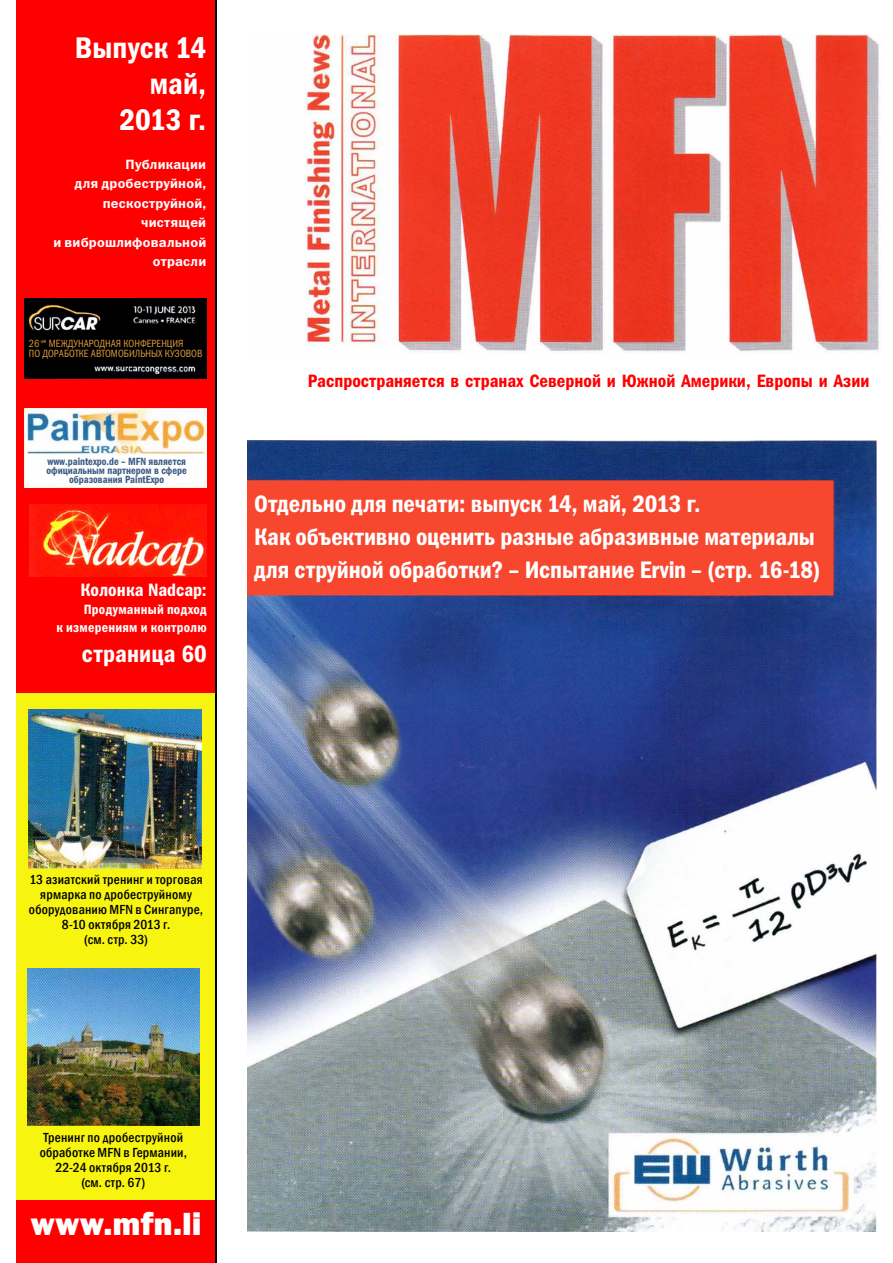
<style>
.page{position:relative;width:893px;height:1263px;background:#fff}
.page>*{position:absolute;margin:0;border:0;box-sizing:border-box;transform-origin:0 0}
.t1{font:800 33px "Franklin Gothic";color:#fff}
.t2{font:30px/36px "Franklin Gothic Demi Cond ITC";color:#fff;text-align:right}
.t3{font:24px/33px "Franklin Gothic Demi Cond ITC";letter-spacing:-.005em;color:#fff}
.t4{font:18px "Franklin Gothic Demi Cond ITC";color:#f00}
.t5{font:18px "Franklin Gothic Demi Cond ITC";letter-spacing:.005em;color:#fff}
.t6{font:500 condensed 13.5px/15px "Franklin Gothic";letter-spacing:.015em;color:#000;text-align:center}
.t7{font:13.5px/19.5px "Franklin Gothic Demi ITC";letter-spacing:.015em;color:#fff;text-align:right}
.t8{font:13.5px/18px "Franklin Gothic Demi Cond ITC";letter-spacing:.02em;color:#fff;text-align:right}
.t9{font:10.5px/18px "Franklin Gothic Demi Cond ITC";color:#3c5a82;text-align:center;scale:.95 1}
.t10{font:10.5px/10.5px "Franklin Gothic Book Cond ITC";color:#dc983b;scale:.95 1}
.t11{font:6.15px "Franklin Gothic Book Cond ITC";color:#dc983b;scale:.95 1}
</style>
<div class="page">
<img style="left:305px;top:35px;width:574px;height:317px">
<img style="left:247px;top:440px;width:629px;height:791px">
<div style="left:16px;top:0;width:199px;height:1263px;background:#f00"></div>
<div style="left:16px;top:693px;width:199px;height:506px;background:#f7f410"></div>
<img style="left:24px;top:299px;width:182px;height:79px">
<img style="left:24px;top:408px;width:182px;height:79px">
<img style="left:30px;top:505px;width:176px;height:72px">
<img style="left:28px;top:709px;width:174px;height:159px">
<img style="left:28px;top:968px;width:172px;height:157px">
<h2 class="t2" style="left:75px;top:30px;width:133px">Выпуск 14 май,<br>2013 .г</h2>
<p class="t7" style="left:53px;top:155px;width:154px">Публикации<br>для дробеструйной, пескоструйной, чистящей<br>и виброшлифовальной отрасли</p>
<p class="t10" style="left:49px;top:338px;width:143px">МЕЖДУНАРОДНАЯ КОНФЕРЕНЦИЯ</p>
<p class="t10" style="left:29px;top:338px;width:184px">26<sup>-<br></sup>ПО ДОРАБОТКЕ АВТОМОБИЛЬНЫХ КУЗОВОВ</p>
<p class="t11" style="left:41px;top:337px;width:7px">ая</p>
<p class="t9" style="left:47px;top:453px;width:148px">www.paintexpo.de – MFN является образования PaintExpo</p>
<p class="t9" style="left:47px;top:462px;width:149px">официальным партнером в сфере</p>
<h3 class="t5" style="left:80px;top:579px;width:128px">Колонка Nadcap:</h3>
<p class="t8" style="left:57px;top:600px;width:152px">Продуманный подход<br>к измерениям и контролю</p>
<h3 class="t3" style="left:82px;top:637px;width:126px">страница 60</h3>
<h3 class="t4" style="left:308px;top:370px;width:563px">Распространяется в странах Северной и Южной Америки, Европы и Азии</h3>
<h3 class="t3" style="left:254px;top:487px;width:568px">Отдельно для печати: выпуск 14, май, 2013 .г<br>Как объективно оценить разные абразивные материалы для струйной обработки? – Испытание Ervin – (стр. 16-18(</h3>
<p class="t6" style="left:29px;top:872px;width:176px">13 азиатский тренинг и торговая ярмарка по дробеструйному оборудованию MFN в Сингапуре,<br>8-10 октября 2013 .г<br>(см. стр. 33(</p>
<p class="t6" style="left:40px;top:1130px;width:149px">Тренинг по дробеструйной обработке MFN в Германии,<br>22-24 октября 2013 .г<br>(см. стр. 67(</p>
<h1 class="t1" style="left:31px;top:1202px;width:172px">www.mfn l i.</h1>
</div>
